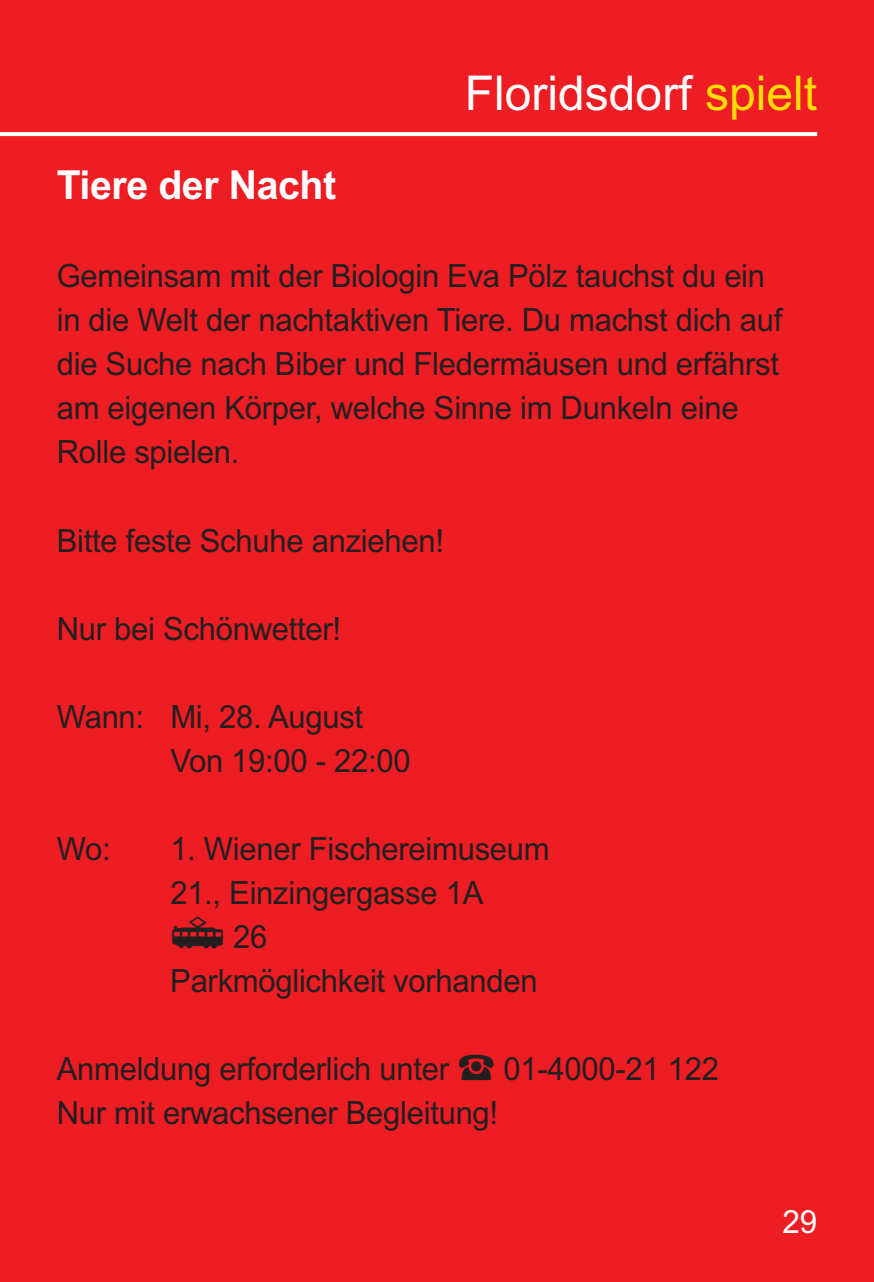
<style>
.page{position:relative;width:874px;height:1282px;background:#fff}
.page>*{position:absolute;margin:0;border:0;box-sizing:border-box;transform-origin:0 0}
.t1{font:48px "Arial";color:#fff}
.t2{font:700 40px "Arial";letter-spacing:-.01em;color:#fff}
.t3{font:32px/44px "Arial";letter-spacing:-.01em;color:#231f20}
.t4{font:32px "Arial";color:#fff}
.s1{color:#ffdd01}
.s2{font-family:"Wien Xtra PICTO";font-size:38px}
.s3{font-family:"Wien Xtra PICTO"}
</style>
<div class="page">
<div style="left:0;top:0;width:873px;height:1281px;background:#ee1d23"></div>
<svg style="left:0;top:132px;width:816px;height:4px;background:#fefbfb"></svg>
<p class="t2" style="left:57px;top:162px;width:281px">Tiere der Nacht</p>
<h1 class="t1" style="left:464px;top:65px;width:354px">Floridsdorf <span class="s1">spielt</span></h1>
<p class="t3" style="left:57px;top:254px;width:726px">Gemeinsam mit der Biologin Eva Pölz tauchst du ein in die Welt der nachtaktiven Tiere. Du machst dich auf die Suche nach Biber und Fledermäusen und erfährst am eigenen Körper, welche Sinne im Dunkeln eine Rolle spielen.</p>
<p class="t3" style="left:57px;top:518px;width:388px">Bitte feste Schuhe anziehen!</p>
<p class="t3" style="left:57px;top:606px;width:285px">Nur bei Schönwetter!</p>
<p class="t3" style="left:170px;top:694px;width:242px;text-indent:-113px">Wann: Mi, 28. August<br>Von 19:00 - 22:00</p>
<p class="t3" style="left:57px;top:826px;width:56px">Wo:</p>
<p class="t3" style="left:170px;top:826px;width:381px">1. Wiener Fischereimuseum<br>21., Einzingergasse 1A <span class="s2">$</span>26<br>Parkmöglichkeit vorhanden</p>
<p class="t3" style="left:57px;top:1046px;width:663px">Anmeldung erforderlich unter <span class="s3">&lt;</span> 01-4000-21 122<br>Nur mit erwachsener Begleitung!</p>
<p class="t4" style="left:782px;top:1202px;width:36px">29</p>
</div>
